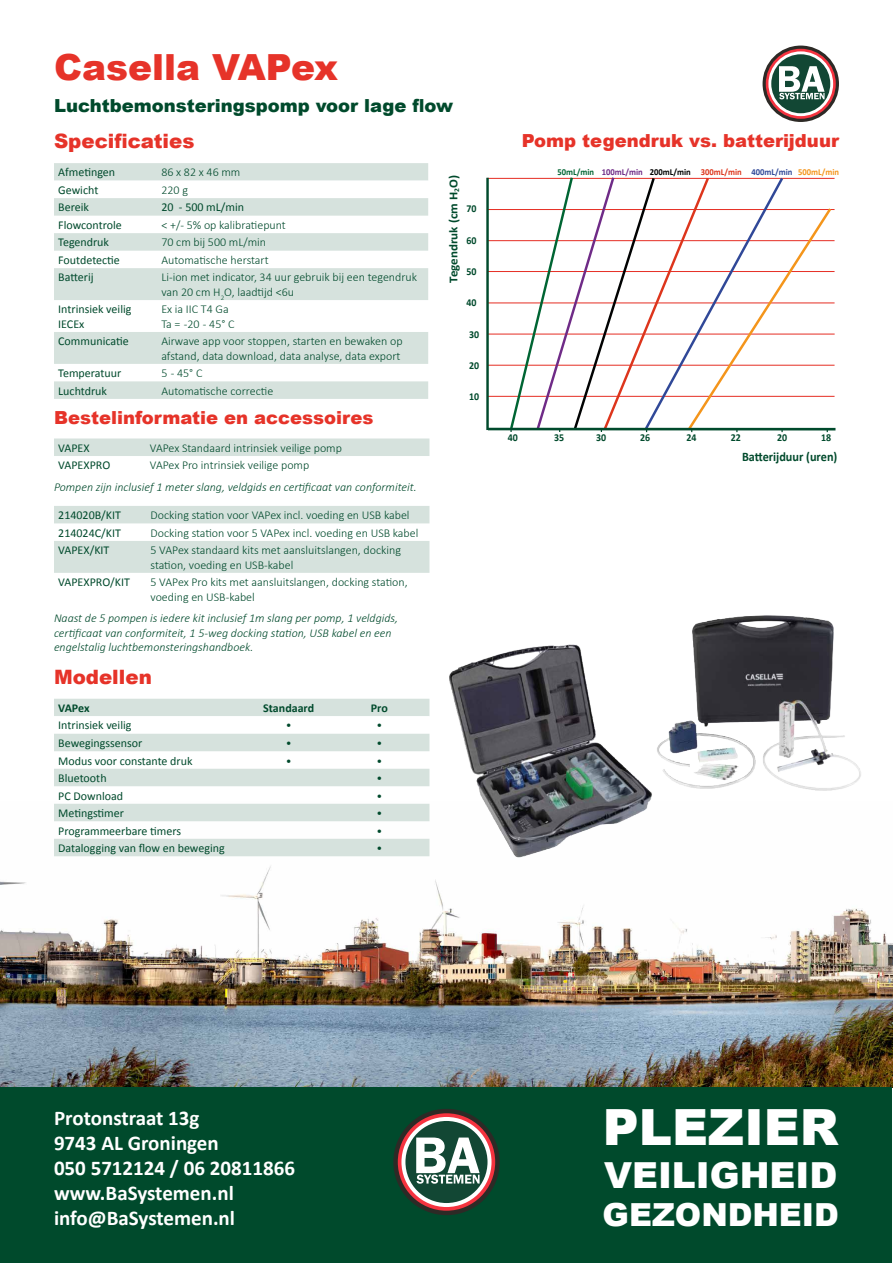
<style>
.page{position:relative;width:893px;height:1263px;background:#fff}
.page>*{position:absolute;margin:0;border:0;box-sizing:border-box;transform-origin:0 0}
.t1{font:900 49.95px "Arial";color:#fff}
.t2{font:900 36px "Arial";color:#e63329}
.t3{font:900 35.85px "Arial";color:#fff}
.t4{font:900 31.8px "Arial";color:#fff}
.t5{font:700 21px/25.2px "Calibri";color:#fff}
.t6{font:900 19.8px "Arial";color:#e63329}
.t7{font:900 18px "Arial";color:#e63329}
.t8{font:900 18px "Arial";color:#004a2c}
.t9{font:700 13.05px "Calibri";color:#004a2c;scale:.94 1}
.t10{font:700 12.3px "Calibri";color:#004a2c;scale:1.06 1}
.t11{font:300 12px/14.4px "Calibri";color:#004a2c}
.t12{font:12px/14.4px "Calibri";color:#004a2c}
.t13{font:italic 300 12px/14.4px "Calibri";color:#004a2c}
.t14{font:700 12px "Calibri";color:#004a2c}
.t15{font:700 10.5px "Calibri";color:#004a2c;scale:.94 1}
.t16{font:700 9.15px "Calibri";color:#6f2b86;scale:.94 1}
.t17{font:700 7.2px "Calibri";color:#004a2c;scale:1.06 1}
.s1{color:#006533}
.s2{color:#000}
.s3{color:#dd351c}
.s4{color:#304898}
.s5{color:#f4951b}
</style>
<div class="page">
<img style="left:0;top:804px;width:892px;height:283px">
<div style="left:54px;top:163px;width:374px;height:18px;background:#d6e2dd"></div>
<svg style="left:54px;top:198px;width:374px;height:201px;fill:#d6e2dd"></svg>
<div style="left:54px;top:438px;width:375px;height:18px;background:#d6e2dd"></div>
<svg style="left:54px;top:506px;width:375px;height:67px"></svg>
<svg style="left:54px;top:699px;width:375px;height:35px"></svg>
<svg style="left:54px;top:734px;width:375px;height:122px;fill:#d6e2dd"></svg>
<svg style="left:763px;top:46px;width:76px;height:76px"></svg>
<svg style="left:766px;top:49px;width:70px;height:70px"></svg>
<svg style="left:768px;top:51px;width:65px;height:65px"></svg>
<div style="left:771px;top:54px;width:59px;height:59px;background:#124734;border-radius:50%"></div>
<svg style="left:779px;top:66px;width:46px;height:33px"></svg>
<div style="left:1px;top:1087px;width:891px;height:175px;background:#004a2c"></div>
<div style="left:393px;top:1109px;width:107px;height:106px;background:#2d2a26;border-radius:50%"></div>
<svg style="left:398px;top:1113px;width:97px;height:98px"></svg>
<svg style="left:401px;top:1117px;width:90px;height:90px"></svg>
<div style="left:405px;top:1121px;width:82px;height:82px;background:#124734;border-radius:50%"></div>
<svg style="left:416px;top:1137px;width:64px;height:47px"></svg>
<img style="left:446px;top:615px;width:417px;height:244px">
<hr style="left:487px;top:178px;width:347px;height:1px;background:#e63329">
<hr style="left:487px;top:209px;width:347px;height:1px;background:#e63329">
<hr style="left:487px;top:240px;width:347px;height:1px;background:#e63329">
<hr style="left:487px;top:271px;width:347px;height:1px;background:#e63329">
<hr style="left:487px;top:303px;width:347px;height:1px;background:#e63329">
<hr style="left:487px;top:334px;width:348px;height:1px;background:#e63329">
<hr style="left:487px;top:365px;width:347px;height:1px;background:#e63329">
<hr style="left:487px;top:396px;width:347px;height:1px;background:#e63329">
<hr style="left:486px;top:178px;width:3px;height:252px;background:#004a2c">
<svg style="left:508px;top:177px;width:325px;height:256px"></svg>
<hr style="left:488px;top:428px;width:347px;height:2px;background:#004a2c">
<h2 class="t2" style="left:54px;top:41px;width:286px">Casella VAPex</h2>
<h3 class="t8" style="left:54px;top:93px;width:401px">Luchtbemonsteringspomp voor lage flow</h3>
<h3 class="t6" style="left:54px;top:127px;width:142px">Specificaties</h3>
<p class="t12" style="left:58px;top:165px;width:58px">Afmetingen</p>
<p class="t11" style="left:161px;top:165px;width:81px">86 x 82 x 46 mm</p>
<p class="t12" style="left:58px;top:183px;width:42px">Gewicht</p>
<p class="t11" style="left:161px;top:183px;width:28px">220 g</p>
<p class="t12" style="left:58px;top:200px;width:32px">Bereik</p>
<p class="t12" style="left:161px;top:200px;width:84px">20 - 500 mL/min</p>
<p class="t12" style="left:58px;top:218px;width:65px">Flowcontrole</p>
<p class="t11" style="left:161px;top:218px;width:126px">&lt; +/- 5% op kalibratiepunt</p>
<p class="t12" style="left:58px;top:235px;width:52px">Tegendruk</p>
<p class="t11" style="left:161px;top:235px;width:106px">70 cm bij 500 mL/min</p>
<p class="t12" style="left:58px;top:253px;width:63px">Foutdetectie</p>
<p class="t11" style="left:161px;top:253px;width:109px">Automatische herstart</p>
<p class="t12" style="left:58px;top:270px;width:37px">Batterij</p>
<p class="t11" style="left:161px;top:270px;width:257px">Li-ion met indicator, 34 uur gebruik bij een tegendruk van 20 cm H<sub>2</sub>O, laadtijd &lt;6u</p>
<p class="t12" style="left:58px;top:302px;width:75px">Intrinsiek veilig<br>IECEx</p>
<p class="t11" style="left:161px;top:302px;width:75px">Ex ia IIC T4 Ga<br>Ta = -20 - 45° C</p>
<p class="t12" style="left:58px;top:334px;width:72px">Communicatie</p>
<p class="t11" style="left:161px;top:334px;width:243px">Airwave app voor stoppen, starten en bewaken op afstand, data download, data analyse, data export</p>
<p class="t12" style="left:58px;top:366px;width:64px">Temperatuur</p>
<p class="t11" style="left:161px;top:366px;width:43px">5 - 45° C</p>
<p class="t12" style="left:58px;top:383px;width:50px">Luchtdruk</p>
<p class="t11" style="left:161px;top:383px;width:114px">Automatische correctie</p>
<h3 class="t7" style="left:54px;top:404px;width:321px">Bestelinformatie en accessoires</h3>
<p class="t12" style="left:58px;top:441px;width:33px">VAPEX</p>
<p class="t11" style="left:150px;top:440px;width:194px">VAPex Standaard intrinsiek veilige pomp</p>
<p class="t12" style="left:58px;top:458px;width:54px">VAPEXPRO</p>
<p class="t11" style="left:150px;top:458px;width:161px">VAPex Pro intrinsiek veilige pomp</p>
<p class="t13" style="left:54px;top:480px;width:364px">Pompen zijn inclusief 1 meter slang, veldgids en certificaat van conformiteit.</p>
<p class="t12" style="left:58px;top:508px;width:64px">214020B/KIT</p>
<p class="t11" style="left:151px;top:508px;width:261px">Docking station voor VAPex incl. voeding en USB kabel</p>
<p class="t12" style="left:58px;top:525px;width:64px">214024C/KIT</p>
<p class="t11" style="left:151px;top:525px;width:269px">Docking station voor 5 VAPex incl. voeding en USB kabel</p>
<p class="t12" style="left:58px;top:543px;width:53px">VAPEX/KIT</p>
<p class="t11" style="left:151px;top:543px;width:252px">5 VAPex standaard kits met aansluitslangen, docking station, voeding en USB-kabel</p>
<p class="t12" style="left:58px;top:575px;width:73px">VAPEXPRO/KIT</p>
<p class="t11" style="left:151px;top:575px;width:259px">5 VAPex Pro kits met aansluitslangen, docking station, voeding en USB-kabel</p>
<p class="t13" style="left:54px;top:611px;width:346px">Naast de 5 pompen is iedere kit inclusief 1m slang per pomp, 1 veldgids, certificaat van conformiteit, 1 5-weg docking station, USB kabel en een engelstalig luchtbemonsteringshandboek.</p>
<h3 class="t6" style="left:54px;top:662px;width:99px">Modellen</h3>
<p class="t14" style="left:58px;top:700px;width:33px">VAPex</p>
<p class="t14" style="left:263px;top:700px;width:52px">Standaard</p>
<p class="t14" style="left:371px;top:700px;width:18px">Pro</p>
<p class="t12" style="left:58px;top:718px;width:75px">Intrinsiek veilig</p>
<p class="t11" style="left:286px;top:718px;width:7px">•</p>
<p class="t11" style="left:376px;top:718px;width:7px">•</p>
<p class="t12" style="left:58px;top:736px;width:86px">Bewegingssensor</p>
<p class="t11" style="left:286px;top:736px;width:7px">•</p>
<p class="t11" style="left:376px;top:736px;width:7px">•</p>
<p class="t12" style="left:58px;top:753px;width:136px">Modus voor constante druk</p>
<p class="t11" style="left:286px;top:753px;width:7px">•</p>
<p class="t11" style="left:376px;top:753px;width:7px">•</p>
<p class="t12" style="left:58px;top:771px;width:50px">Bluetooth</p>
<p class="t11" style="left:376px;top:771px;width:7px">•</p>
<p class="t12" style="left:58px;top:788px;width:66px">PC Download</p>
<p class="t11" style="left:376px;top:788px;width:7px">•</p>
<p class="t12" style="left:58px;top:806px;width:67px">Metingstimer</p>
<p class="t11" style="left:376px;top:806px;width:7px">•</p>
<p class="t12" style="left:58px;top:823px;width:124px">Programmeerbare timers</p>
<p class="t11" style="left:376px;top:823px;width:7px">•</p>
<p class="t12" style="left:58px;top:841px;width:168px">Datalogging van flow en beweging</p>
<p class="t11" style="left:376px;top:841px;width:7px">•</p>
<p class="t10" style="left:446px;top:283px;width:103px;rotate:-90deg">Tegendruk (cm H O)</p>
<p class="t17" style="left:452px;top:192px;width:5px;rotate:-90deg">2</p>
<p class="t15" style="left:467px;top:202px;width:12px">70</p>
<p class="t15" style="left:467px;top:234px;width:12px">60</p>
<p class="t15" style="left:467px;top:265px;width:12px">50</p>
<p class="t15" style="left:467px;top:296px;width:12px">40</p>
<p class="t15" style="left:469px;top:327px;width:12px">30</p>
<p class="t15" style="left:469px;top:359px;width:12px">20</p>
<p class="t15" style="left:469px;top:390px;width:12px">10</p>
<h3 class="t7" style="left:522px;top:127px;width:319px">Pomp tegendruk vs. batterijduur</h3>
<p class="t16" style="left:557px;top:167px;width:301px"><span class="s1">50mL/min</span> 100mL/min <span class="s2">200mL/min</span> <span class="s3">300mL/min</span> <span class="s4">400mL/min</span> <span class="s5">500mL/min</span></p>
<p class="t15" style="left:508px;top:431px;width:12px">40</p>
<p class="t15" style="left:554px;top:431px;width:12px">35</p>
<p class="t15" style="left:596px;top:431px;width:12px">30</p>
<p class="t15" style="left:640px;top:431px;width:12px">26</p>
<p class="t15" style="left:687px;top:431px;width:12px">24</p>
<p class="t15" style="left:731px;top:431px;width:12px">22</p>
<p class="t15" style="left:777px;top:431px;width:12px">20</p>
<p class="t15" style="left:821px;top:431px;width:12px">18</p>
<p class="t9" style="left:742px;top:448px;width:103px">Batterijduur (uren)</p>
<h3 class="t5" style="left:54px;top:1105px;width:242px">Protonstraat 13g<br>9743 AL Groningen<br>050 5712124 / 06 20811866 www.BaSystemen.nl info@BaSystemen.nl</h3>
<h1 class="t1" style="left:603px;top:1090px;width:237px">PLEZIER</h1>
<h3 class="t3" style="left:604px;top:1149px;width:235px">VEILIGHEID</h3>
<h3 class="t4" style="left:603px;top:1191px;width:238px">GEZONDHEID</h3>
</div>
